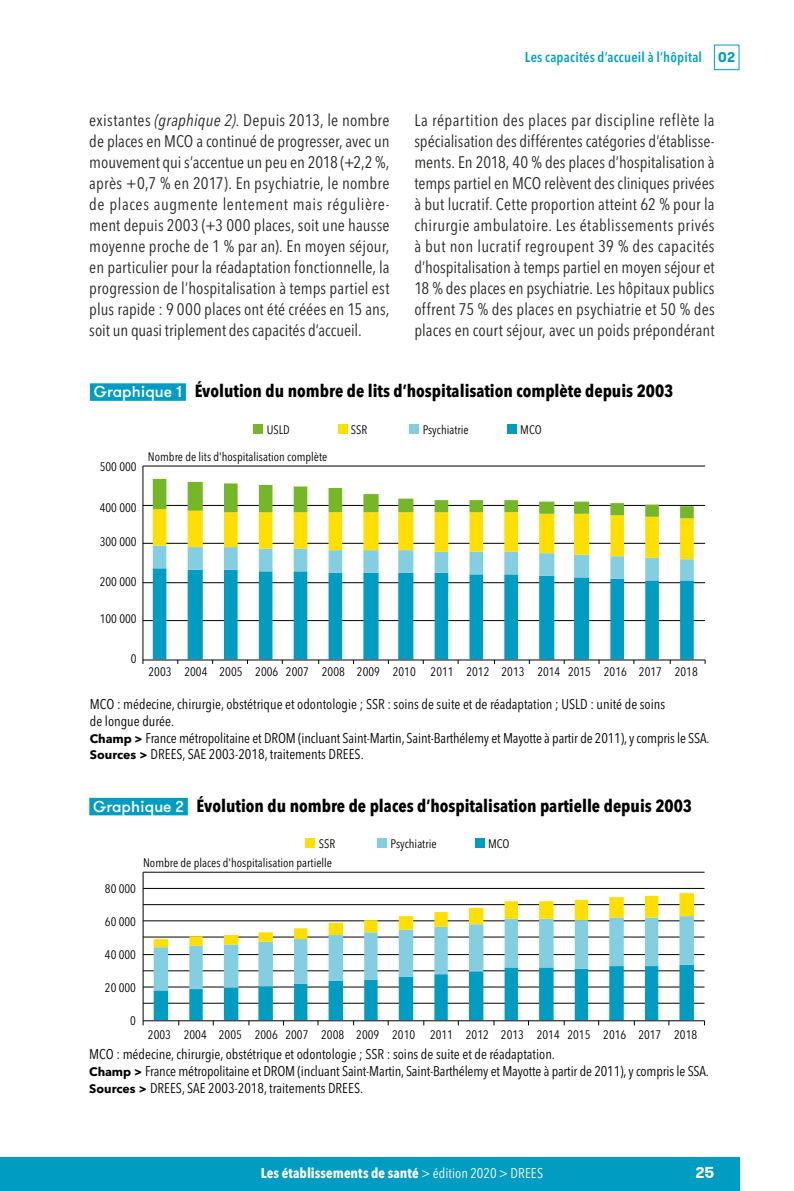
<style>
.page{position:relative;width:794px;height:1191px;background:#fff}
.page>*{position:absolute;margin:0;border:0;box-sizing:border-box;transform-origin:0 0}
.HT_titre{font:700 condensed 17.5px "Avenir Next LT Pro";color:#000}
.Texte{font:condensed 16.62px/21px "Avenir Next LT Pro";letter-spacing:.005em;color:#272726;text-align:justify}
.t1{font:700 15.75px "GT Walsheim";color:#fff}
.HT_notes_champ_lectu{font:condensed 14px "Avenir Next LT Pro";letter-spacing:-.01em;color:#000}
.HT_notes_diverses{font:condensed 14px/16.8px "Avenir Next LT Pro";color:#000}
.t2{font:700 condensed 14px "Avenir Next LT Pro";letter-spacing:.005em;color:#fff}
.t3{font:600 condensed 14px "Avenir Next LT Pro";letter-spacing:.015em;color:#00a0c4}
.t4{font:condensed 12.25px "Avenir Next LT Pro";color:#000}
.s1{font-family:"GT Walsheim Pro Trial";font-weight:700;font-stretch:normal;color:#009cc1}
.s2{font-style:italic}
.s3{font-family:"GT Walsheim";font-weight:500;font-stretch:normal;font-size:15.75px;color:#fff}
.s4{font-weight:700;font-stretch:normal;font-size:12.25px}
.s5{font-weight:400}
</style>
<div class="page">
<div style="left:714px;top:45px;width:25px;height:25px;border:1px solid #009cc1"></div>
<div style="left:0;top:1157px;width:739px;height:34px;background:#009cc1"></div>
<div style="left:90px;top:383px;width:96px;height:18px;background:#009cc1"></div>
<div style="left:253px;top:424px;width:10px;height:10px;background:#75b726"></div>
<div style="left:337px;top:424px;width:10px;height:10px;background:#ffdf00"></div>
<div style="left:409px;top:424px;width:10px;height:10px;background:#84cee2"></div>
<div style="left:507px;top:424px;width:10px;height:10px;background:#009cc1"></div>
<hr style="left:143px;top:620px;width:562px;height:1px;background:#000">
<hr style="left:143px;top:582px;width:562px;height:1px;background:#000">
<hr style="left:143px;top:543px;width:562px;height:1px;background:#000">
<hr style="left:143px;top:505px;width:562px;height:1px;background:#000">
<hr style="left:143px;top:466px;width:562px;height:1px;background:#000">
<svg style="left:153px;top:580px;width:540px;height:79px"></svg>
<svg style="left:153px;top:479px;width:540px;height:101px"></svg>
<hr style="left:142px;top:466px;width:1px;height:194px;background:#000">
<hr style="left:143px;top:659px;width:562px;height:1px;background:#000">
<div style="left:89px;top:798px;width:99px;height:17px;background:#009cc1"></div>
<div style="left:305px;top:838px;width:10px;height:10px;background:#ffdf00"></div>
<div style="left:377px;top:838px;width:10px;height:10px;background:#84cee2"></div>
<div style="left:475px;top:838px;width:10px;height:10px;background:#009cc1"></div>
<hr style="left:143px;top:1003px;width:561px;height:1px;background:#000">
<hr style="left:143px;top:986px;width:561px;height:1px;background:#000">
<hr style="left:143px;top:970px;width:561px;height:1px;background:#000">
<hr style="left:143px;top:954px;width:561px;height:1px;background:#000">
<hr style="left:143px;top:936px;width:561px;height:1px;background:#000">
<hr style="left:143px;top:920px;width:561px;height:1px;background:#000">
<hr style="left:143px;top:904px;width:561px;height:1px;background:#000">
<hr style="left:143px;top:888px;width:561px;height:1px;background:#000">
<hr style="left:143px;top:872px;width:561px;height:1px;background:#000">
<svg style="left:154px;top:947px;width:540px;height:17px"></svg>
<svg style="left:154px;top:893px;width:540px;height:54px"></svg>
<hr style="left:143px;top:872px;width:1px;height:148px;background:#000">
<hr style="left:143px;top:1020px;width:561px;height:1px;background:#000">
<svg style="left:154px;top:964px;width:540px;height:61px"></svg>
<p class="t3" style="left:525px;top:49px;width:212px">Les capacités d’accueil à l’hôpital <span class="s1">02</span></p>
<p class="Texte" style="left:89px;top:110px;width:302px">existantes <span class="s2">(graphique 2)</span>. Depuis 2013, le nombre de places en MCO a continué de progresser, avec un mouvement qui s’accentue un peu en 2018 (+2,2 %, après +0,7 % en 2017). En psychiatrie, le nombre de places augmente lentement mais régulière&shy;ment depuis 2003 (+3 000 places, soit une hausse moyenne proche de 1 % par an). En moyen séjour, en particulier pour la réadaptation fonctionnelle, la progression de l’hospitalisation à temps partiel est plus rapide : 9 000 places ont été créées en 15 ans, soit un quasi triplement des capacités d’accueil.</p>
<p class="Texte" style="left:414px;top:110px;width:302px">La répartition des places par discipline reflète la spécialisation des différentes catégories d’établisse&shy;ments. En 2018, 40 % des places d’hospitalisation à temps partiel en MCO relèvent des cliniques privées à but lucratif. Cette proportion atteint 62 % pour la chirurgie ambulatoire. Les établissements privés à but non lucratif regroupent 39 % des capacités d’hospitalisation à temps partiel en moyen séjour et 18 % des places en psychiatrie. Les hôpitaux publics offrent 75 % des places en psychiatrie et 50 % des places en court séjour, avec un poids prépondérant</p>
<p class="HT_titre" style="left:94px;top:380px;width:581px"><span class="s3">Graphique 1</span> Évolution du nombre de lits d’hospitalisation complète depuis 2003</p>
<p class="t4" style="left:267px;top:422px;width:25px">USLD</p>
<p class="t4" style="left:351px;top:422px;width:18px">SSR</p>
<p class="t4" style="left:423px;top:422px;width:47px">Psychiatrie</p>
<p class="t4" style="left:520px;top:422px;width:23px">MCO</p>
<p class="t4" style="left:100px;top:460px;width:38px">500 000</p>
<p class="t4" style="left:100px;top:500px;width:38px">400 000</p>
<p class="t4" style="left:100px;top:534px;width:38px">300 000</p>
<p class="t4" style="left:100px;top:574px;width:38px">200 000</p>
<p class="t4" style="left:100px;top:611px;width:38px">100 000</p>
<p class="t4" style="left:131px;top:651px;width:7px">0</p>
<p class="t4" style="left:148px;top:449px;width:181px">Nombre de lits d'hospitalisation complète</p>
<p class="t4" style="left:149px;top:664px;width:551px">2003 2004 2005 2006 2007 2008 2009 2010 2011 2012 2013 2014 2015 2016 2017 2018</p>
<p class="HT_notes_diverses" style="left:90px;top:695px;width:577px">MCO : médecine, chirurgie, obstétrique et odontologie ; SSR : soins de suite et de réadaptation ; USLD : unité de soins de longue durée.</p>
<p class="HT_notes_champ_lectu" style="left:90px;top:729px;width:621px"><span class="s4">Champ &gt;</span> France métropolitaine et DROM (incluant Saint-Martin, Saint-Barthélemy et Mayotte à partir de 2011), y compris le SSA.</p>
<p class="HT_notes_champ_lectu" style="left:90px;top:746px;width:275px"><span class="s4">Sources &gt;</span> DREES, SAE 2003-2018, traitements DREES.</p>
<p class="HT_titre" style="left:93px;top:795px;width:600px"><span class="s3">Graphique 2</span> Évolution du nombre de places d’hospitalisation partielle depuis 2003</p>
<p class="t4" style="left:319px;top:836px;width:18px">SSR</p>
<p class="t4" style="left:390px;top:836px;width:47px">Psychiatrie</p>
<p class="t4" style="left:488px;top:836px;width:23px">MCO</p>
<p class="t4" style="left:105px;top:881px;width:33px">80 000</p>
<p class="t4" style="left:143px;top:855px;width:190px">Nombre de places d'hospitalisation partielle</p>
<p class="t4" style="left:105px;top:914px;width:33px">60 000</p>
<p class="t4" style="left:105px;top:947px;width:33px">40 000</p>
<p class="t4" style="left:105px;top:980px;width:33px">20 000</p>
<p class="t4" style="left:130px;top:1013px;width:7px">0</p>
<p class="t4" style="left:148px;top:1027px;width:551px">2003 2004 2005 2006 2007 2008 2009 2010 2011 2012 2013 2014 2015 2016 2017 2018</p>
<p class="HT_notes_diverses" style="left:89px;top:1046px;width:467px">MCO : médecine, chirurgie, obstétrique et odontologie ; SSR : soins de suite et de réadaptation.</p>
<p class="HT_notes_champ_lectu" style="left:89px;top:1062px;width:621px"><span class="s4">Champ &gt;</span> France métropolitaine et DROM (incluant Saint-Martin, Saint-Barthélemy et Mayotte à partir de 2011), y compris le SSA.</p>
<p class="HT_notes_champ_lectu" style="left:89px;top:1079px;width:275px"><span class="s4">Sources &gt;</span> DREES, SAE 2003-2018, traitements DREES.</p>
<p class="t2" style="left:261px;top:1165px;width:284px">Les établissements de santé <span class="s5">&gt; édition 2020 &gt; DREES</span></p>
<p class="t1" style="left:695px;top:1162px;width:21px">25</p>
</div>
